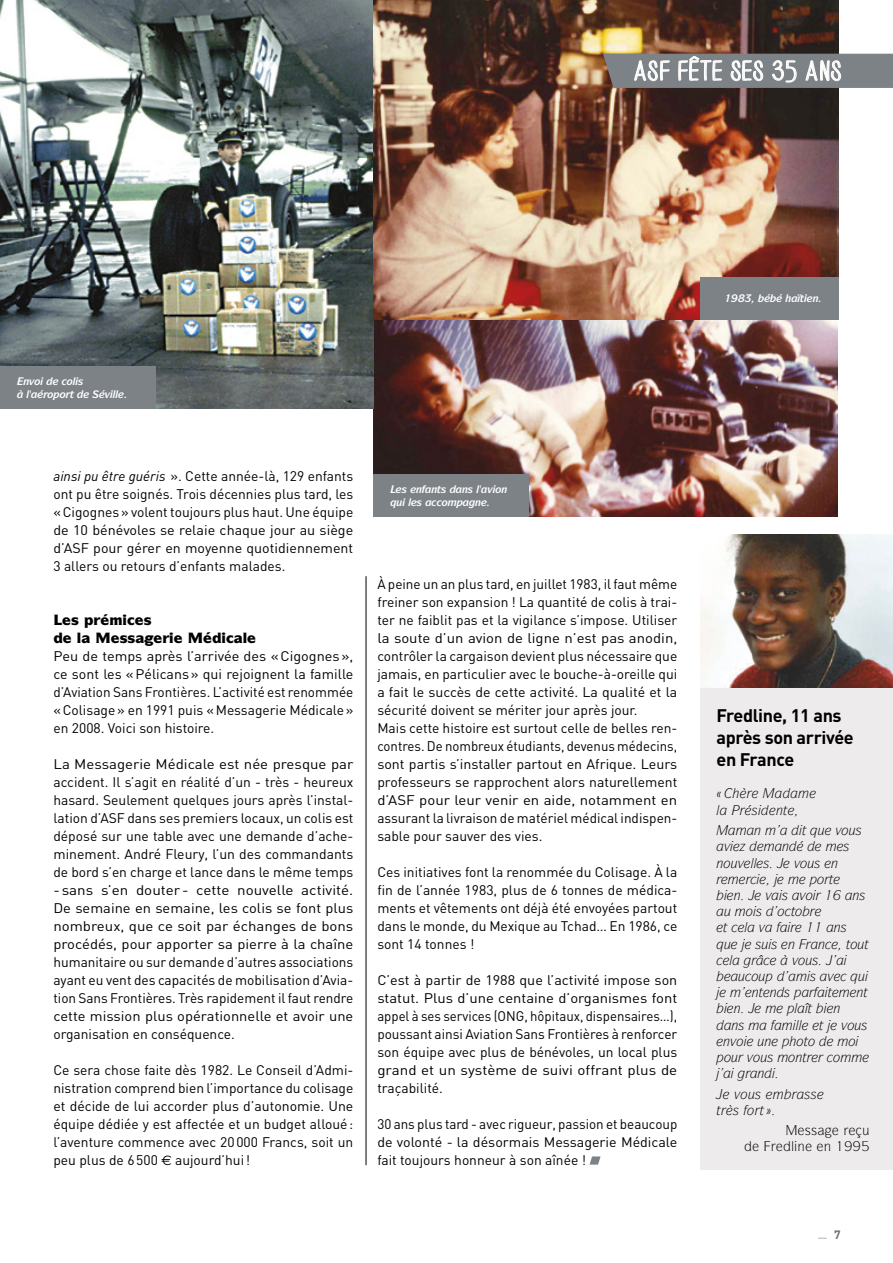
<style>
.page{position:relative;width:893px;height:1263px;background:#fff}
.page>*{position:absolute;margin:0;border:0;box-sizing:border-box;transform-origin:0 0}
.t1{font:21px "BIO HAND CRE";letter-spacing:.05em;color:#fff}
.t2{font:700 18px/21.6px "DIN";letter-spacing:-.02em;color:#000}
.t3{font:900 14.25px "Symbol";color:#000}
.t4{font:13.8px/18px "DIN";color:#000;text-align:justify}
.t5{font:13.8px/18px "DIN";color:#000;text-align:justify;scale:1.1 1}
.t6{font:13.8px/18px "DIN";color:#000;text-align:justify;scale:1.09 1}
.t7{font:13.8px/18px "DIN";color:#000;text-align:justify;scale:1.04 1}
.t8{font:13.8px/18px "DIN";color:#000;text-align:justify;scale:1.05 1}
.t9{font:italic 13.5px "Symbol";color:#000}
.t10{font:13.5px "Symbol";color:#000}
.t11{font:700 12px "DIN";color:#6f6f6e}
.t12{font:italic 700 10.5px "Symbol";color:#fff}
.s1{font-style:italic}
.s2{font-family:"Euro Sans"}
</style>
<div class="page">
<div style="left:701px;top:566px;width:192px;height:603px;background:#eeebed"></div>
<img style="left:373px;top:0;width:466px;height:516px">
<img style="left:0;top:0;width:373px;height:408px">
<svg style="left:603px;top:39px;width:290px;height:49px;background:#8e8985"></svg>
<svg style="left:590px;top:1156px;width:11px;height:8px"></svg>
<hr style="left:366px;top:576px;width:1px;height:589px;background:#000">
<div style="left:0;top:366px;width:156px;height:42px;background:#7d8287"></div>
<div style="left:701px;top:277px;width:138px;height:42px;background:#7d8287"></div>
<div style="left:373px;top:474px;width:156px;height:42px;background:#7d8287"></div>
<img style="left:701px;top:535px;width:192px;height:153px">
<h1 class="t1" style="left:634px;top:61px;width:209px">ASF FêTE SES 35 ANS</h1>
<p class="t12" style="left:23px;top:375px;width:19px">■❖□</p>
<p class="t12" style="left:67px;top:375px;width:18px">□●▲</p>
<p class="t12" style="left:48px;top:387px;width:28px">□□▼</p>
<p class="t12" style="left:105px;top:387px;width:15px">❖●●</p>
<p class="t4" style="left:53px;top:466px;width:301px"><span class="s1">ainsi pu être guéris</span> ». Cette année-là, 129 enfants ont pu être soignés. Trois décennies plus tard, les «Cigognes» volent toujours plus haut. une équipe de 10 bénévoles se relaie chaque jour au siège d’ASF pour gérer en moyenne quotidiennement 3 allers ou retours d’enfants malades.</p>
<p class="t3" style="left:77px;top:628px;width:6px">●</p>
<p class="t3" style="left:243px;top:628px;width:6px">●</p>
<p class="t8" style="left:53px;top:646px;width:287px">Peu de temps après l’arrivée des «Cigognes», ce sont les «Pélicans» qui rejoignent la famille d’Aviation Sans Frontières. L’activité est renommée «Colisage» en 1991 puis «Messagerie Médicale» en 2008. Voici son histoire.</p>
<p class="t6" style="left:53px;top:754px;width:277px">La Messagerie Médicale est née presque par accident. Il s’agit en réalité d’un - très - heureux hasard. Seulement quelques jours après l’instal&shy;lation d’ASF dans ses premiers locaux, un colis est déposé sur une table avec une demande d’ache&shy;minement. André Fleury, l’un des commandants de bord s’en charge et lance dans le même temps</p>
<p class="t5" style="left:53px;top:880px;width:274px">- sans s’en douter - cette nouvelle activité.<br>De semaine en semaine, les colis se font plus nombreux, que ce soit par échanges de bons procédés, pour apporter sa pierre à la chaîne humanitaire ou sur demande d’autres associations ayant eu vent des capacités de mobilisation d’Avia&shy;tion Sans Frontières. Très rapidement il faut rendre cette mission plus opérationnelle et avoir une organisation en conséquence.</p>
<p class="t4" style="left:53px;top:1060px;width:301px">Ce sera chose faite dès 1982. Le Conseil d’Admi&shy;nistration comprend bien l’importance du colisage et décide de lui accorder plus d’autonomie. une équipe dédiée y est affectée et un budget alloué: l’aventure commence avec 20000 Francs, soit un peu plus de 6500 <span class="s2">€</span> aujourd’hui!</p>
<p class="t12" style="left:402px;top:483px;width:46px">▲ ■ ■▼▲</p>
<p class="t12" style="left:462px;top:483px;width:47px">■▲ ● ❖□■</p>
<p class="t12" style="left:390px;top:495px;width:33px">❑◆ ● ▲</p>
<p class="t12" style="left:475px;top:495px;width:8px">■</p>
<p class="t4" style="left:377px;top:574px;width:301px;text-align:left">À peine un an plus tard, en juillet 1983, il faut même freiner son expansion ! La quantité de colis à trai&shy;ter ne faiblit pas et la vigilance s’impose. utiliser la soute d’un avion de ligne n’est pas anodin, contrôler la cargaison devient plus nécessaire que jamais, en particulier avec le bouche-à-oreille qui a fait le succès de cette activité. La qualité et la sécurité doivent se mériter jour après jour.<br>Mais cette histoire est surtout celle de belles ren&shy;contres. De nombreux étudiants, devenus médecins, sont partis s’installer partout en Afrique. Leurs professeurs se rapprochent alors naturellement d’ASF pour leur venir en aide, notamment en assurant la livraison de matériel médical indispen&shy;sable pour sauver des vies.</p>
<p class="t4" style="left:377px;top:862px;width:301px">Ces initiatives font la renommée du Colisage. À la fin de l’année 1983, plus de 6 tonnes de médica&shy;ments et vêtements ont déjà été envoyées partout dans le monde, du Mexique au Tchad… En 1986, ce sont 14 tonnes !</p>
<p class="t7" style="left:377px;top:970px;width:290px">C’est à partir de 1988 que l’activité impose son statut. Plus d’une centaine d’organismes font appel à ses services (ONG, hôpitaux, dispensaires…), poussant ainsi Aviation Sans Frontières à renforcer son équipe avec plus de bénévoles, un local plus grand et un système de suivi offrant plus de traçabilité.</p>
<p class="t4" style="left:377px;top:1114px;width:301px">30 ans plus tard - avec rigueur, passion et beaucoup de volonté - la désormais Messagerie Médicale fait toujours honneur à son aînée !</p>
<h2 class="t2" style="left:716px;top:704px;width:139px">fredline, 11 ans après son arrivée en france</h2>
<p class="t9" style="left:754px;top:822px;width:9px">■</p>
<p class="t9" style="left:802px;top:822px;width:62px">▼ ❑◆ ❖□◆▲</p>
<p class="t9" style="left:782px;top:838px;width:9px">■</p>
<p class="t9" style="left:716px;top:854px;width:55px">■□◆❖ ●● ▲</p>
<p class="t9" style="left:794px;top:854px;width:46px">❖□◆▲ ■</p>
<p class="t9" style="left:734px;top:887px;width:81px">■ ❖ ▲ ❖□</p>
<p class="t9" style="left:724px;top:903px;width:80px">◆ □▲ □ ▼□</p>
<p class="t9" style="left:723px;top:919px;width:44px">▼ ● ❖</p>
<p class="t9" style="left:755px;top:935px;width:41px">▲◆▲ ■</p>
<p class="t9" style="left:818px;top:935px;width:52px">■ ▼□◆▼</p>
<p class="t9" style="left:729px;top:952px;width:5px">●</p>
<p class="t9" style="left:780px;top:952px;width:40px">→ ❖□◆▲</p>
<p class="t9" style="left:738px;top:968px;width:29px">◆ □◆</p>
<p class="t9" style="left:810px;top:968px;width:57px">▲ ❖ ❑◆</p>
<p class="t9" style="left:752px;top:984px;width:40px">■▼■▲</p>
<p class="t9" style="left:828px;top:984px;width:42px">▼ ■▼</p>
<p class="t9" style="left:734px;top:1000px;width:9px">■</p>
<p class="t9" style="left:833px;top:1000px;width:9px">■</p>
<p class="t9" style="left:819px;top:1016px;width:50px">▼ ❖□◆▲</p>
<p class="t9" style="left:723px;top:1033px;width:50px">■❖□ ◆■</p>
<p class="t9" style="left:796px;top:1033px;width:20px">□▼□</p>
<p class="t9" style="left:724px;top:1049px;width:85px">□◆ ❖□◆▲ □■▼</p>
<p class="t9" style="left:758px;top:1065px;width:9px">■</p>
<p class="t9" style="left:734px;top:1085px;width:29px">❖□◆▲</p>
<p class="t9" style="left:716px;top:1102px;width:49px">▼➔▲ □▼</p>
<p class="t10" style="left:791px;top:1138px;width:16px">●■</p>
<p class="t10" style="left:824px;top:1138px;width:9px">■</p>
<p class="t11" style="left:834px;top:1226px;width:8px">7</p>
</div>
